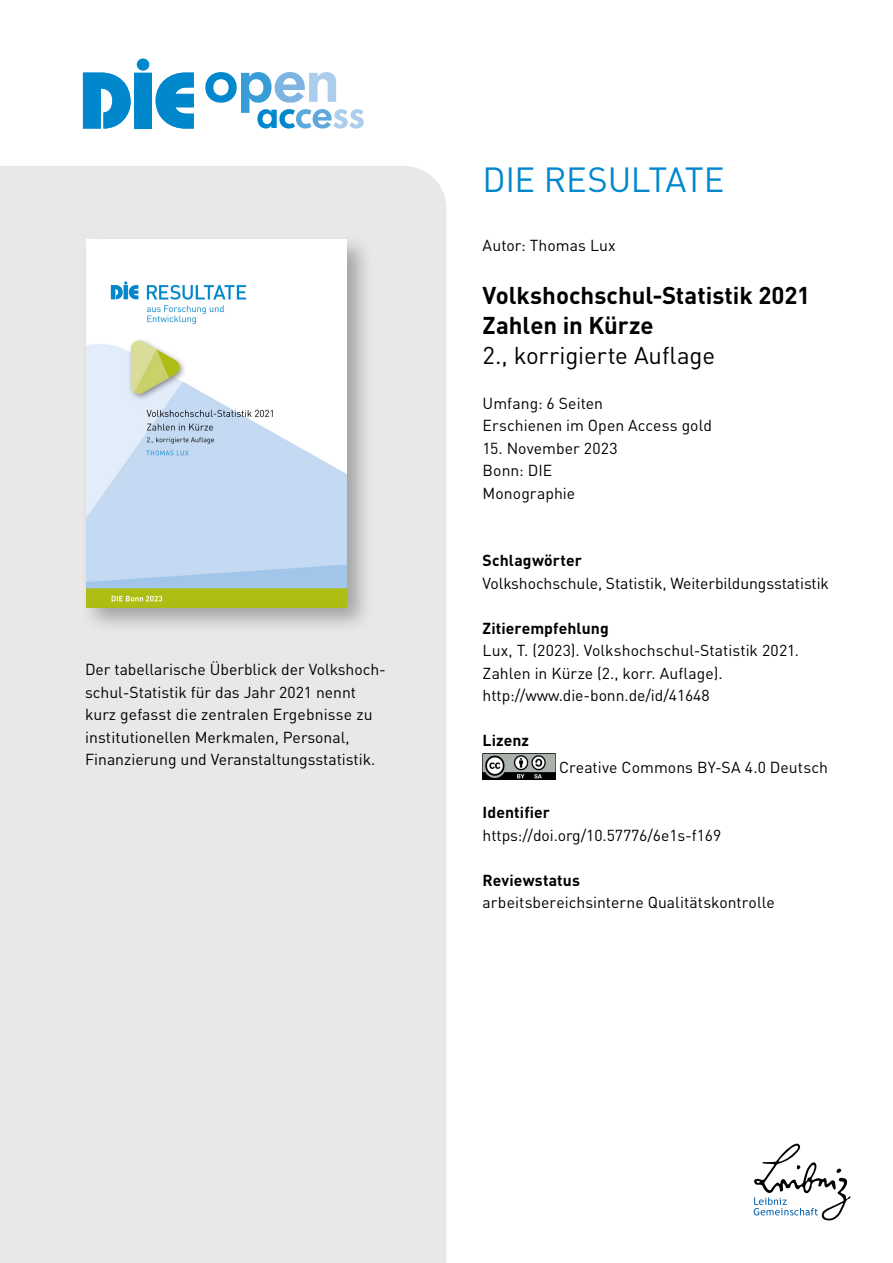
<style>
.page{position:relative;width:893px;height:1263px;background:#fff}
.page>*{position:absolute;margin:0;border:0;box-sizing:border-box;transform-origin:0 0}
.t1{font:34.5px "DIN Pro";letter-spacing:-.01em;color:#0087cc}
.t2{font:700 24px/30px "DIN Pro";letter-spacing:-.005em;color:#000}
.t3{font:24px "DIN Pro";letter-spacing:-.005em;color:#000}
.t4{font:15.75px/22.5px "DIN Pro";color:#000}
.t5{font:700 15.75px "DIN Pro";letter-spacing:.005em;color:#000}
</style>
<div class="page">
<div style="left:0;top:166px;width:446px;height:1097px;background:#e9e8e6"></div>
<img style="left:483px;top:754px;width:72px;height:25px">
<div style="left:80px;top:233px;width:294px;height:401px;background:#000;opacity:.3"></div>
<img style="left:86px;top:239px;width:261px;height:368px">
<svg style="left:753px;top:1143px;width:98px;height:78px"></svg>
<svg style="left:83px;top:73px;width:111px;height:56px"></svg>
<div style="left:137px;top:58px;width:12px;height:13px;background:#0087cc;border-radius:50%"></div>
<svg style="left:205px;top:72px;width:159px;height:57px"></svg>
<p class="t4" style="left:85px;top:657px;width:302px">Der tabellarische Überblick der Volkshoch&shy;schul-Statistik für das Jahr 2021 nennt kurz gefasst die zentralen Ergebnisse zu institutionellen Merkmalen, Personal, Finanzierung und Veranstaltungsstatistik.</p>
<h1 class="t1" style="left:483px;top:153px;width:243px">DIE RESULTATE</h1>
<p class="t4" style="left:483px;top:233px;width:135px">Autor: Thomas Lux</p>
<h2 class="t2" style="left:483px;top:277px;width:329px">Volkshochschul-Statistik 2021<br>Zahlen in Kürze</h2>
<h2 class="t3" style="left:483px;top:336px;width:234px">2., korrigierte Auflage</h2>
<p class="t4" style="left:483px;top:390px;width:231px">Umfang: 6 Seiten<br>Erschienen im Open Access gold</p>
<p class="t4" style="left:483px;top:435px;width:137px">15. November 2023<br>Bonn: DIE<br>Monographie</p>
<p class="t5" style="left:483px;top:547px;width:101px">Schlagwörter</p>
<p class="t4" style="left:483px;top:570px;width:348px">Volkshochschule, Statistik, Weiterbildungsstatistik</p>
<p class="t5" style="left:483px;top:615px;width:128px">Zitierempfehlung</p>
<p class="t4" style="left:483px;top:638px;width:318px">Lux, T. (2023). Volkshochschul-Statistik 2021.<br>Zahlen in Kürze (2., korr. Auflage). http://www.die-bonn.de/id/41648</p>
<p class="t5" style="left:483px;top:727px;width:48px">Lizenz</p>
<p class="t4" style="left:559px;top:754px;width:270px">Creative Commons BY-SA 4.0 Deutsch</p>
<p class="t5" style="left:483px;top:799px;width:69px">Identifier</p>
<p class="t4" style="left:483px;top:822px;width:240px">https://doi.org/10.57776/6e1s-f169</p>
<p class="t5" style="left:483px;top:867px;width:99px">Reviewstatus</p>
<p class="t4" style="left:483px;top:889px;width:294px">arbeitsbereichsinterne Qualitätskontrolle</p>
</div>
